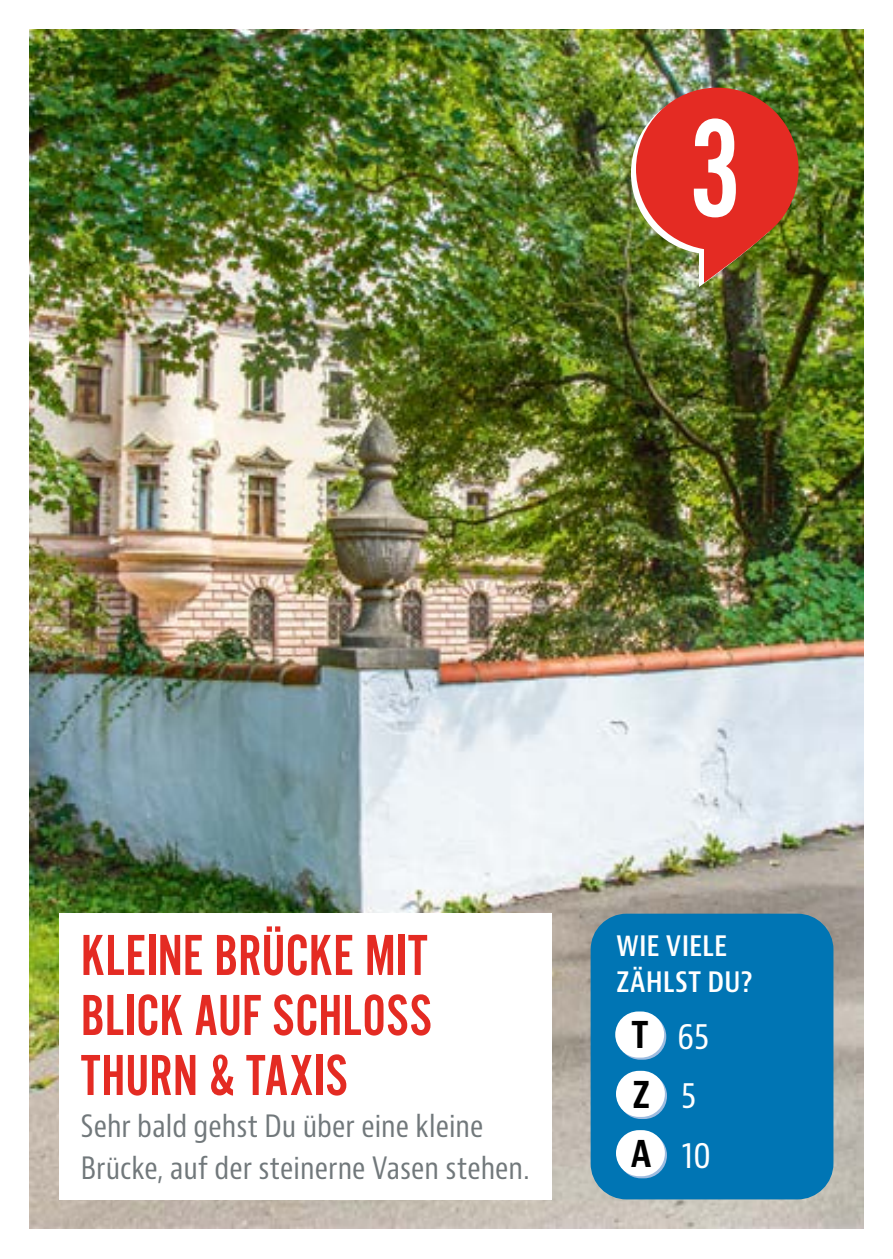
<style>
.page{position:relative;width:893px;height:1259px;background:#fff}
.page>*{position:absolute;margin:0;border:0;box-sizing:border-box;transform-origin:0 0}
.t1{font:144px "Alternate Got No 2 D";color:#fff}
.t2{font:60px/60px "Alternate Got No 2 D";color:#e42b23;text-align:justify}
.t3{font:condensed 36px/59.4px "Bernino Sans";color:#fff}
.t4{font:condensed 30px/42px "Bernino Sans";color:#71787b}
.t5{font:600 condensed 30px/36px "Bernino Sans";letter-spacing:.005em;color:#fff}
.s1{font-weight:700;color:#000}
</style>
<div class="page">
<img style="left:30px;top:30px;width:833px;height:1198px">
<div style="left:591px;top:913px;width:242px;height:286px;background:#0075b4;border-radius:36px"></div>
<div style="left:60px;top:913px;width:492px;height:287px;background:#fff"></div>
<img style="left:631px;top:88px;width:168px;height:199px">
<svg style="left:617px;top:1013px;width:49px;height:46px"></svg>
<div style="left:615px;top:1011px;width:49px;height:46px;background:#fff;border-radius:23px"></div>
<svg style="left:618px;top:1073px;width:49px;height:46px"></svg>
<div style="left:616px;top:1070px;width:49px;height:47px;background:#fff;border-radius:23px"></div>
<svg style="left:618px;top:1132px;width:49px;height:46px"></svg>
<div style="left:616px;top:1130px;width:49px;height:46px;background:#fff;border-radius:23px"></div>
<h1 class="t1" style="left:688px;top:92px;width:56px">3</h1>
<h2 class="t2" style="left:81px;top:926px;width:353px">KLEINE BRÜCKE MIT BLICK AUF SCHLOSS THURN &amp; TAXIS</h2>
<p class="t4" style="left:81px;top:1105px;width:450px">Sehr bald gehst Du über eine kleine<br>Brücke, auf der steinerne Vasen stehen.</p>
<p class="t5" style="left:616px;top:928px;width:138px">WIE VIELE<br>ZÄHLST DU?</p>
<p class="t3" style="left:631px;top:1007px;width:81px"><span class="s1">T</span> 65<br><span class="s1">Z</span> 5<br><span class="s1">A</span> 10</p>
</div>
